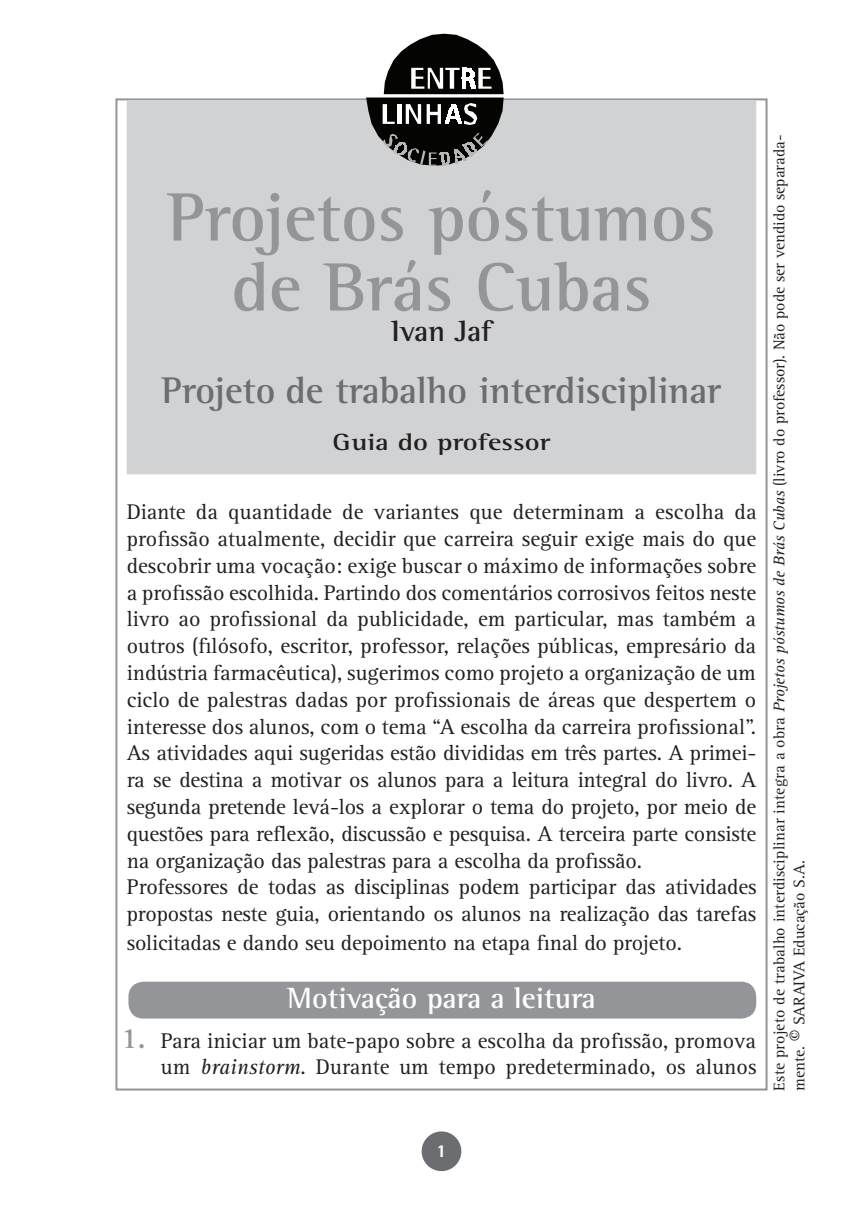
<style>
.page{position:relative;width:862px;height:1215px;background:#fff}
.page>*{position:absolute;margin:0;border:0;box-sizing:border-box;transform-origin:0 0}
.t1{font:700 70px/70px "Rotis Semi Serif";color:#939598;text-align:center}
.t2{font:700 38px "Rotis Semi Serif";color:#6c6d70}
.t3{font:700 30px "Rotis Semi Serif";color:#fff}
.t4{font:700 30px "Rotis Semi Serif";color:#231f20}
.t5{font:700 24px "Rotis Semi Serif";color:#231f20;scale:1.2 1}
.t6{font:22px/26.8px "Rotis Serif";color:#231f20}
.t7{font:800 18px "Rotis Semi Sans";color:#fff}
.t8{font:16px/20px "Rotis Serif";color:#231f20}
.s1{font-weight:700;font-size:30px;color:#939598}
.s2{font-style:italic}
.s3{font-size:22px}
</style>
<div class="page">
<div style="left:423px;top:1132px;width:37px;height:38px;background:#6c6d70;border-radius:50%"></div>
<div style="left:422px;top:1131px;width:39px;height:40px;border:2px solid #6c6d70;border-radius:50%"></div>
<div style="left:129px;top:983px;width:626px;height:35px;background:#939598;border-radius:14px"></div>
<div style="left:128px;top:982px;width:628px;height:37px;border:2px solid #939598;border-radius:14px"></div>
<div style="left:127px;top:101px;width:629px;height:373px;background:#d1d2d4"></div>
<svg style="left:366px;top:34px;width:138px;height:132px"></svg>
<h1 class="t1" style="left:167px;top:181px;width:550px">Projetos póstumos de Brás Cubas</h1>
<h3 class="t4" style="left:391px;top:312px;width:102px">Ivan Jaf</h3>
<h2 class="t2" style="left:162px;top:367px;width:561px">Projeto de trabalho interdisciplinar</h2>
<p class="t5" style="left:333px;top:427px;width:183px">Guia do professor</p>
<p class="t6" style="left:127px;top:499px;width:631px">Diante da quantidade de variantes que determinam a escolha da profissão atualmente, decidir que carreira seguir exige mais do que descobrir uma vocação: exige buscar o máximo de informações sobre a profissão escolhida. Partindo dos comentários corrosivos feitos neste livro ao profissional da publicidade, em particular, mas também a outros (filósofo, escritor, professor, relações públicas, empresário da indústria farmacêutica), sugerimos como projeto a organização de um ciclo de palestras dadas por profissionais de áreas que despertem o interesse dos alunos, com o tema “A escolha da carreira profissional”.<br>As atividades aqui sugeridas estão divididas em três partes. A primei&shy;ra se destina a motivar os alunos para a leitura integral do livro. A segunda pretende levá-los a explorar o tema do projeto, por meio de questões para reflexão, discussão e pesquisa. A terceira parte consiste na organização das palestras para a escolha da profissão.<br>Professores de todas as disciplinas podem participar das atividades propostas neste guia, orientando os alunos na realização das tarefas</p>
<p class="t6" style="left:127px;top:930px;width:557px">solicitadas e dando seu depoimento na etapa final do projeto.</p>
<h3 class="t3" style="left:287px;top:980px;width:310px">Motivação para a leitura</h3>
<p class="t6" style="left:121px;top:1029px;width:637px;line-height:26px;text-align:right"><span class="s1">1.</span> Para iniciar um bate-papo sobre a escolha da profissão, promova um <span class="s2">brainstorm</span>. Durante um tempo predeterminado, os alunos</p>
<p class="t8" style="left:769px;top:1091px;width:957px;rotate:-90deg">Este projeto de trabalho interdisciplinar integra a obra <span class="s2">Projetos póstumos de Brás Cubas</span> (livro do professor). Não pode ser vendido separada&shy;mente. <span class="s3">©</span> SARAIVA Educação S.A.</p>
<p class="t7" style="left:436px;top:1140px;width:12px">1</p>
</div>
